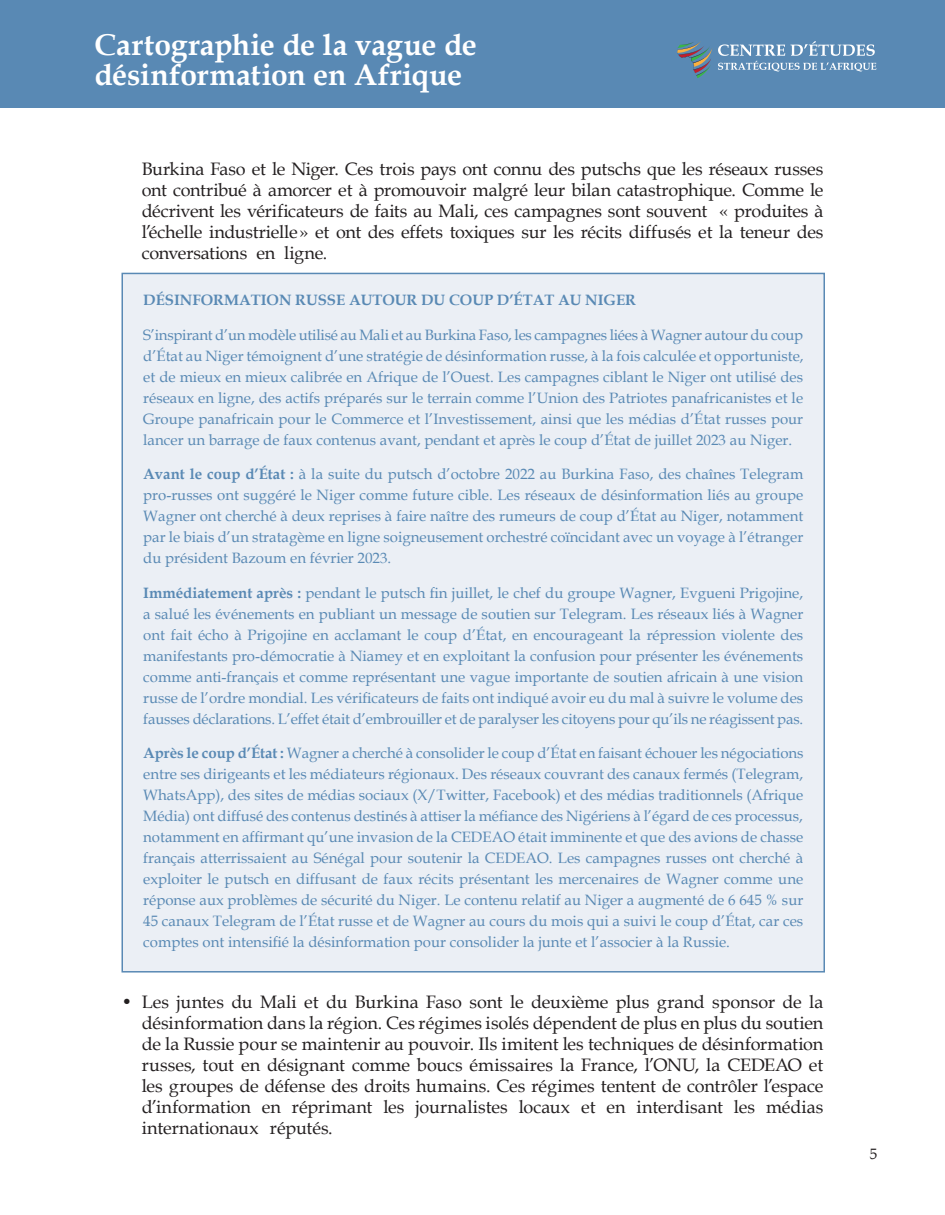
<style>
.page{position:relative;width:945px;height:1215px;background:#fff}
.page>*{position:absolute;margin:0;border:0;box-sizing:border-box;transform-origin:0 0}
.t1{font:700 30px/30px "Book Antiqua";letter-spacing:-.005em;color:#fff}
.t2{font:18px/21px "Book Antiqua";letter-spacing:-.005em;color:#231f20;text-align:justify}
.t3{font:15px/21px "Book Antiqua";color:#5989b4;text-align:justify}
.t4{font:700 15px "Book Antiqua";color:#5989b4}
.t5{font:15px "Book Antiqua";color:#231f20}
.s1{font-weight:700}
</style>
<div class="page">
<div style="left:0;top:0;width:945px;height:108px;background:#5989b4"></div>
<svg style="left:677px;top:41px;width:199px;height:37px"></svg>
<div style="left:122px;top:273px;width:702px;height:699px;background:#ebeff5"></div>
<h1 class="t1" style="left:94px;top:29px;width:384px">Cartographie de la vague de désinformation en Afrique</h1>
<p class="t2" style="left:142px;top:158px;width:683px">Burkina Faso et le Niger. Ces trois pays ont connu des putschs que les réseaux russes ont contribué à amorcer et à promouvoir malgré leur bilan catastrophique. Comme le décrivent les vérificateurs de faits au Mali, ces campagnes sont souvent « produites à l’échelle industrielle» et ont des effets toxiques sur les récits diffusés et la teneur des conversations en ligne.</p>
<p class="t4" style="left:143px;top:290px;width:494px">DÉSINFORMATION RUSSE AUTOUR DU COUP D’ÉTAT AU NIGER</p>
<p class="t3" style="left:143px;top:324px;width:662px">S’inspirant d’un modèle utilisé au Mali et au Burkina Faso, les campagnes liées à Wagner autour du coup d’État au Niger témoignent d’une stratégie de désinformation russe, à la fois calculée et opportuniste, et de mieux en mieux calibrée en Afrique de l’Ouest. Les campagnes ciblant le Niger ont utilisé des réseaux en ligne, des actifs préparés sur le terrain comme l’Union des Patriotes panafricanistes et le Groupe panafricain pour le Commerce et l’Investissement, ainsi que les médias d’État russes pour lancer un barrage de faux contenus avant, pendant et après le coup d’État de juillet 2023 au Niger.</p>
<p class="t3" style="left:143px;top:463px;width:662px"><span class="s1">Avant le coup d’État :</span> à la suite du putsch d’octobre 2022 au Burkina Faso, des chaînes Telegram pro-russes ont suggéré le Niger comme future cible. Les réseaux de désinformation liés au groupe Wagner ont cherché à deux reprises à faire naître des rumeurs de coup d’État au Niger, notamment par le biais d’un stratagème en ligne soigneusement orchestré coïncidant avec un voyage à l’étranger du président Bazoum en février 2023.</p>
<p class="t3" style="left:143px;top:582px;width:662px"><span class="s1">Immédiatement après :</span> pendant le putsch fin juillet, le chef du groupe Wagner, Evgueni Prigojine, a salué les événements en publiant un message de soutien sur Telegram. Les réseaux liés à Wagner ont fait écho à Prigojine en acclamant le coup d’État, en encourageant la répression violente des manifestants pro-démocratie à Niamey et en exploitant la confusion pour présenter les événements comme anti-français et comme représentant une vague importante de soutien africain à une vision russe de l’ordre mondial. Les vérificateurs de faits ont indiqué avoir eu du mal à suivre le volume des fausses déclarations. L’effet était d’embrouiller et de paralyser les citoyens pour qu’ils ne réagissent pas.</p>
<p class="t3" style="left:143px;top:742px;width:662px"><span class="s1">Après le coup d’État :</span> Wagner a cherché à consolider le coup d’État en faisant échouer les négociations entre ses dirigeants et les médiateurs régionaux. Des réseaux couvrant des canaux fermés (Telegram, WhatsApp), des sites de médias sociaux (X/Twitter, Facebook) et des médias traditionnels (Afrique Média) ont diffusé des contenus destinés à attiser la méfiance des Nigériens à l’égard de ces processus, notamment en affirmant qu’une invasion de la CEDEAO était imminente et que des avions de chasse français atterrissaient au Sénégal pour soutenir la CEDEAO. Les campagnes russes ont cherché à exploiter le putsch en diffusant de faux récits présentant les mercenaires de Wagner comme une réponse aux problèmes de sécurité du Niger. Le contenu relatif au Niger a augmenté de 6 645 % sur 45 canaux Telegram de l’État russe et de Wagner au cours du mois qui a suivi le coup d’État, car ces comptes ont intensifié la désinformation pour consolider la junte et l’associer à la Russie.</p>
<p class="t2" style="left:142px;top:991px;width:683px;text-indent:-20px">• Les juntes du Mali et du Burkina Faso sont le deuxième plus grand sponsor de la désinformation dans la région. Ces régimes isolés dépendent de plus en plus du soutien de la Russie pour se maintenir au pouvoir. Ils imitent les techniques de désinformation russes, tout en désignant comme boucs émissaires la France, l’ONU, la CEDEAO et les groupes de défense des droits humains. Ces régimes tentent de contrôler l’espace d’information en réprimant les journalistes locaux et en interdisant les médias internationaux réputés.</p>
<p class="t5" style="left:870px;top:1144px;width:9px">5</p>
</div>
